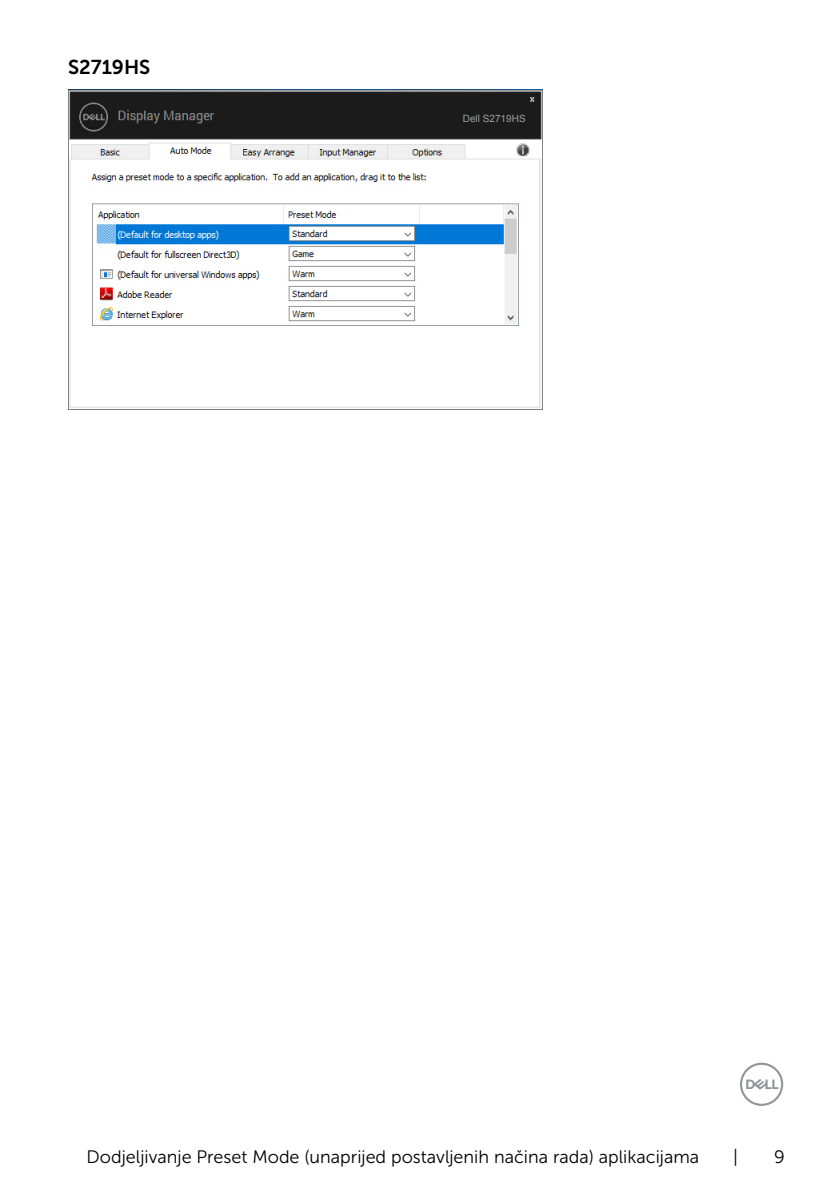
<style>
.page{position:relative;width:840px;height:1191px;background:#fff}
.page>*{position:absolute;margin:0;border:0;box-sizing:border-box;transform-origin:0 0}
.t1{font:20px "Museo Sans For Dell 700";color:#000}
.t2{font:18px "Museo Sans For Dell 300";color:#000}
.t3{font:10px "Arial";color:#9fa0a0}
</style>
<div class="page">
<svg style="left:740px;top:1062px;width:42px;height:44px"></svg>
<img style="left:68px;top:90px;width:473px;height:319px">
<div style="left:460px;top:112px;width:67px;height:12px;background:#1b1b1b"></div>
<p class="t1" style="left:68px;top:56px;width:84px">S2719HS</p>
<p class="t3" style="left:462px;top:112px;width:64px">Dell S2719HS</p>
<p class="t2" style="left:87px;top:1146px;width:614px">Dodjeljivanje Preset Mode (unaprijed postavljenih načina rada) aplikacijama</p>
<p class="t2" style="left:732px;top:1146px;width:6px">|</p>
<p class="t2" style="left:773px;top:1146px;width:12px">9</p>
</div>
